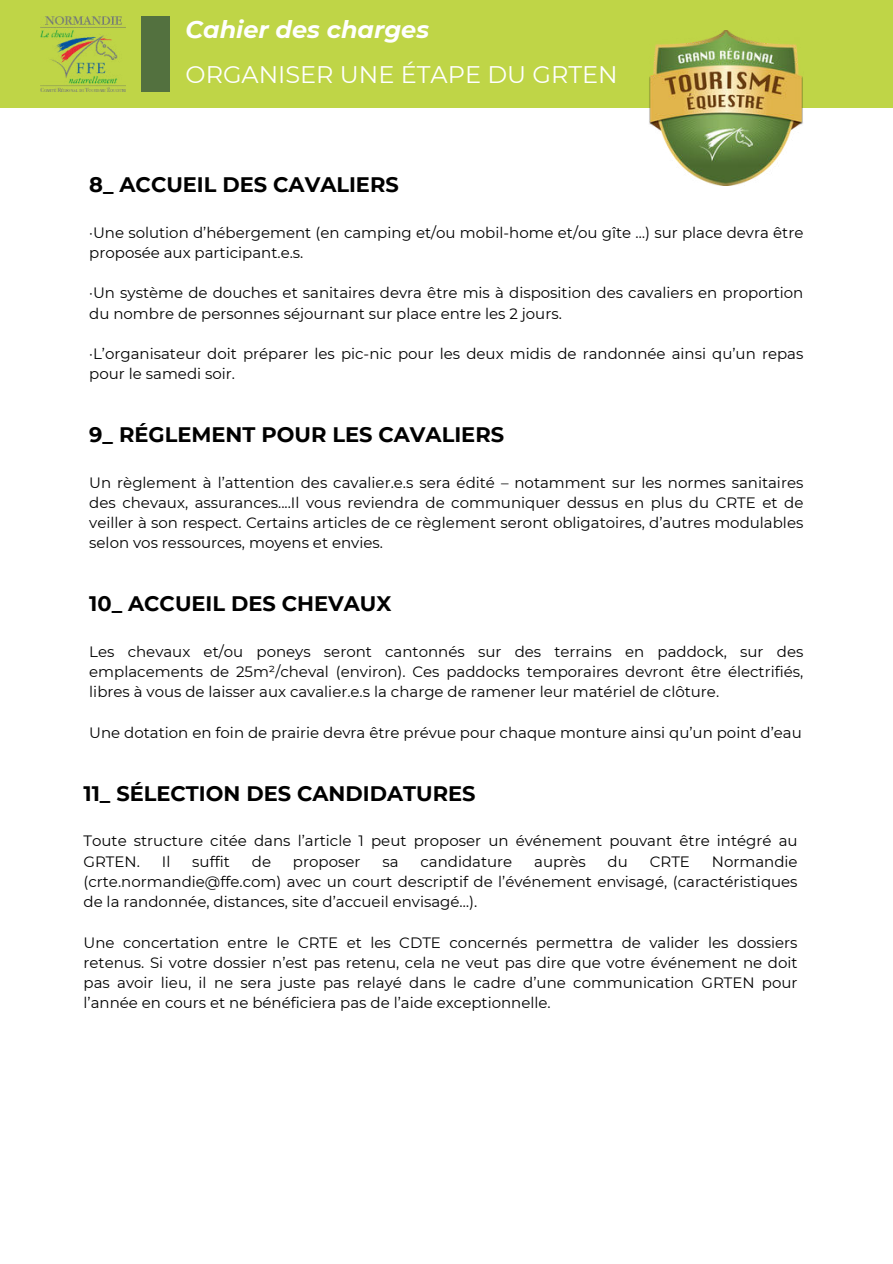
<style>
.page{position:relative;width:893px;height:1264px;background:#fff}
.page>*{position:absolute;margin:0;border:0;box-sizing:border-box;transform-origin:0 0}
.t1{font:24px "Montserrat";color:#fff}
.t2{font:italic 700 24px "Montserrat";color:#fff}
.t3{font:700 21px "Montserrat";color:#000}
.t4{font:15px/20.2px "Montserrat";color:#000}
</style>
<div class="page">
<div style="left:0;top:0;width:892px;height:108px;background:#bfd547"></div>
<div style="left:141px;top:16px;width:29px;height:76px;background:#53713f"></div>
<img style="left:649px;top:30px;width:154px;height:155px">
<img style="left:41px;top:16px;width:84px;height:76px">
<h1 class="t2" style="left:185px;top:12px;width:245px">Cahier des charges</h1>
<h1 class="t1" style="left:185px;top:58px;width:433px">ORGANISER UNE ÉTAPE DU GRTEN</h1>
<h2 class="t3" style="left:89px;top:169px;width:311px">8_ ACCUEIL DES CAVALIERS</h2>
<p class="t4" style="left:89px;top:221px;width:715px">·Une solution d’hébergement (en camping et/ou mobil-home et/ou gîte …) sur place devra être proposée aux participant.e.s.</p>
<p class="t4" style="left:89px;top:282px;width:715px">·Un système de douches et sanitaires devra être mis à disposition des cavaliers en proportion du nombre de personnes séjournant sur place entre les 2 jours.</p>
<p class="t4" style="left:89px;top:343px;width:715px">·L’organisateur doit préparer les pic-nic pour les deux midis de randonnée ainsi qu’un repas pour le samedi soir.</p>
<h2 class="t3" style="left:89px;top:419px;width:416px">9_ RÉGLEMENT POUR LES CAVALIERS</h2>
<p class="t4" style="left:89px;top:472px;width:715px;text-align:justify">Un règlement à l’attention des cavalier.e.s sera édité – notamment sur les normes sanitaires des chevaux, assurances....Il vous reviendra de communiquer dessus en plus du CRTE et de veiller à son respect. Certains articles de ce règlement seront obligatoires, d’autres modulables selon vos ressources, moyens et envies.</p>
<h2 class="t3" style="left:89px;top:588px;width:304px">10_ ACCUEIL DES CHEVAUX</h2>
<p class="t4" style="left:89px;top:641px;width:715px;text-align:justify">Les chevaux et/ou poneys seront cantonnés sur des terrains en paddock, sur des emplacements de 25m²/cheval (environ). Ces paddocks temporaires devront être électrifiés, libres à vous de laisser aux cavalier.e.s la charge de ramener leur matériel de clôture.</p>
<p class="t4" style="left:89px;top:722px;width:714px">Une dotation en foin de prairie devra être prévue pour chaque monture ainsi qu’un point d’eau</p>
<h2 class="t3" style="left:83px;top:778px;width:393px">11_ SÉLECTION DES CANDIDATURES</h2>
<p class="t4" style="left:83px;top:830px;width:715px">Toute structure citée dans l’article 1 peut proposer un événement pouvant être intégré au<br>GRTEN.</p>
<p class="t4" style="left:162px;top:850px;width:10px">Il</p>
<p class="t4" style="left:192px;top:850px;width:39px">suffit</p>
<p class="t4" style="left:252px;top:850px;width:21px">de</p>
<p class="t4" style="left:293px;top:850px;width:69px">proposer</p>
<p class="t4" style="left:382px;top:850px;width:18px">sa</p>
<p class="t4" style="left:420px;top:850px;width:93px">candidature</p>
<p class="t4" style="left:534px;top:850px;width:53px">auprès</p>
<p class="t4" style="left:607px;top:850px;width:22px">du</p>
<p class="t4" style="left:649px;top:850px;width:42px">CRTE</p>
<p class="t4" style="left:83px;top:850px;width:715px;text-align:justify;text-indent:628px">Normandie (crte.normandie@ffe.com) avec un court descriptif de l’événement envisagé, (caractéristiques de la randonnée, distances, site d’accueil envisagé…).</p>
<p class="t4" style="left:83px;top:931px;width:715px;text-align:justify">Une concertation entre le CRTE et les CDTE concernés permettra de valider les dossiers retenus. Si votre dossier n’est pas retenu, cela ne veut pas dire que votre événement ne doit pas avoir lieu, il ne sera juste pas relayé dans le cadre d’une communication GRTEN pour l’année en cours et ne bénéficiera pas de l’aide exceptionnelle.</p>
</div>
